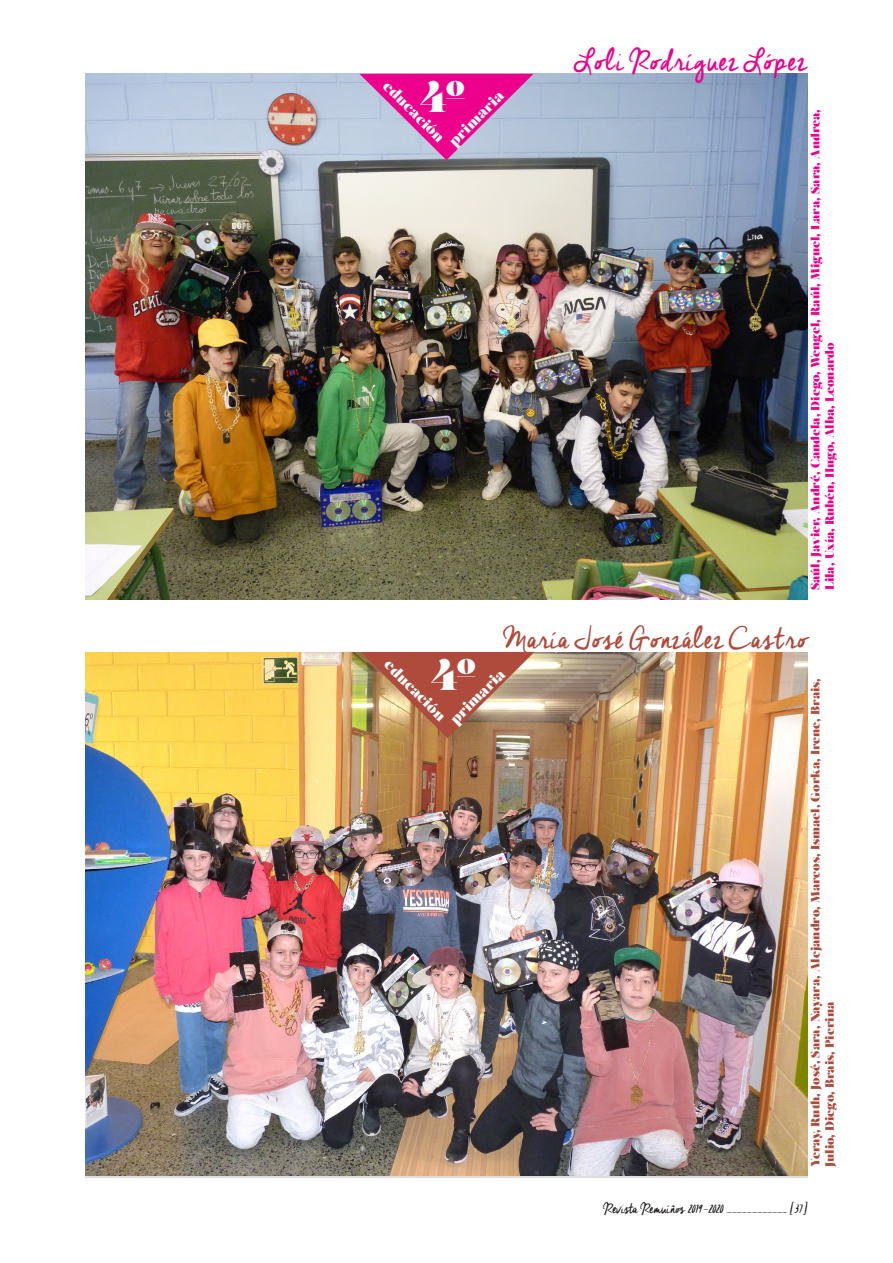
<style>
.page{position:relative;width:893px;height:1263px;background:#fff}
.page>*{position:absolute;margin:0;border:0;box-sizing:border-box;transform-origin:0 0}
.t1{font:43.5px "Salome";color:#fff}
.t2{font:37.5px "Cheddar Jack";letter-spacing:.015em;color:#ae4b3d}
.t3{font:37.5px "Cheddar Jack";letter-spacing:.015em;color:#ed008c}
.t4{font:18px "Cheddar Jack";letter-spacing:-.04em;color:#231f20}
.t5{font:15px "Salome";color:#fff}
.t6{font:12px/14.4px "Salome";color:#ed008c}
.t7{font:12px/14.4px "Salome";color:#ae4b3d}
</style>
<div class="page">
<img style="left:85px;top:74px;width:723px;height:525px">
<svg style="left:359px;top:74px;width:174px;height:86px;background:#d263b2"></svg>
<img style="left:85px;top:652px;width:723px;height:523px">
<img style="left:360px;top:652px;width:174px;height:86px">
<p class="t1" style="left:419px;top:68px;width:48px">4º</p>
<p class="t5" style="left:393px;top:76px;width:81px;rotate:45deg">educación</p>
<p class="t5" style="left:444px;top:136px;width:72px;rotate:-45deg">primaria</p>
<p class="t3" style="left:574px;top:39px;width:234px">Loli Rodríguez López</p>
<p class="t6" style="left:808px;top:590px;width:483px;rotate:-90deg">Saúl, Javier, André, Candela, Diego, Wengel, Raúl, Miguel, Lara, Sara, Andrea,<br>Lila, Uxía, Rubén, Hugo, Alba, Leonardo</p>
<p class="t2" style="left:503px;top:617px;width:306px">María José González Castro</p>
<p class="t1" style="left:430px;top:646px;width:48px">4º</p>
<p class="t5" style="left:394px;top:655px;width:81px;rotate:45deg">educación</p>
<p class="t5" style="left:445px;top:714px;width:72px;rotate:-45deg">primaria</p>
<p class="t7" style="left:808px;top:1167px;width:490px;rotate:-90deg">Yeray, Ruth, José, Sara, Nayara, Alejandro, Marcos, Ismael, Gorka, Irene, Brais,<br>Julio, Diego, Brais, Pierina</p>
<h3 class="t4" style="left:603px;top:1198px;width:206px">Revista Remuíños 2019-2020 ____________ [37]</h3>
</div>
